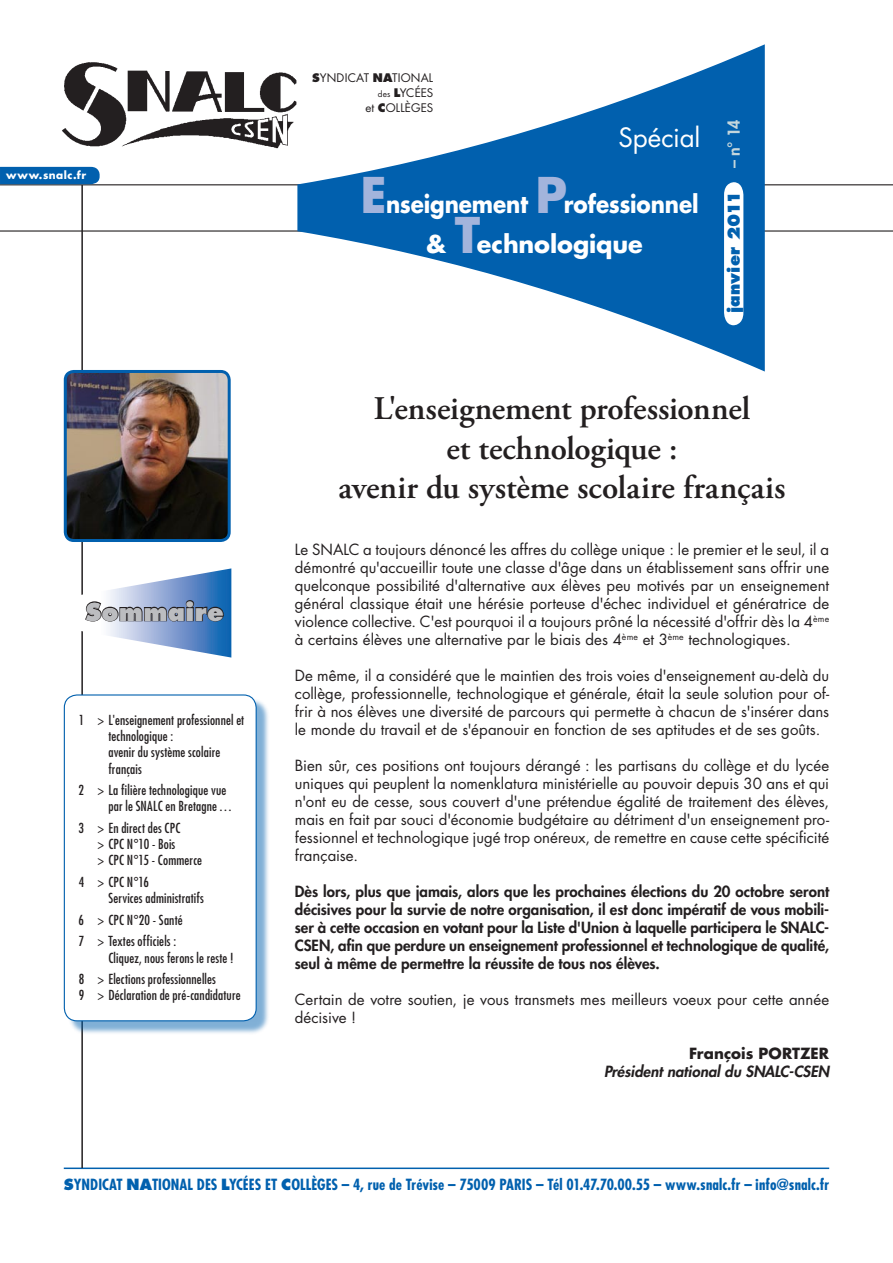
<style>
.page{position:relative;width:893px;height:1263px;background:#fff}
.page>*{position:absolute;margin:0;border:0;box-sizing:border-box;transform-origin:0 0}
.t1{font:600 33px/39.6px "Adobe Garamond Pro";letter-spacing:-.005em;color:#231f20;text-align:center}
.t2{font:25.95px "Futura Std";letter-spacing:-.01em;color:#fff}
.t3{font:700 24px/39.9px "Futura Std";letter-spacing:-.005em;color:#fff;text-align:center;scale:.9 1}
.t4{font:800 24px "Futura Std";letter-spacing:.01em;color:#bcbdc0}
.t5{font:800 15.9px "Futura Std";color:#0160ae}
.t6{font:800 15.9px "Futura Std";color:#c4d6dc}
.t7{font:15px/18px "Futura Std";letter-spacing:.005em;color:#231f20;text-align:justify}
.t8{font:800 15px/18px "Futura Std";color:#231f20;text-align:justify}
.t9{font:700 condensed 15px "Futura Std";letter-spacing:.005em;color:#0160ae}
.t10{font:italic 800 15px "Futura Std";color:#231f20}
.t11{font:700 15px "Futura Std";color:#231f20}
.t12{font:condensed 13.5px/16.2px "Futura Std";letter-spacing:.01em;color:#231f20}
.t13{font:11.55px/14.9px "Futura Std";letter-spacing:.015em;color:#231f20;text-align:right}
.t14{font:700 10.5px "Futura Std";letter-spacing:.045em;color:#fff}
.s1{color:#fff}
.s2{font-weight:800}
.s3{font-size:8.25px}
.s4{font-size:47.85px;color:#a3b4dc}
.s5{font-weight:800;font-stretch:normal}
</style>
<div class="page">
<hr style="left:0;top:230px;width:893px;height:2px;background:#231f20">
<hr style="left:0;top:184px;width:893px;height:1px;background:#231f20">
<svg style="left:297px;top:44px;width:468px;height:327px;fill:#0160ae"></svg>
<hr style="left:64px;top:1167px;width:765px;height:2px;background:#0160ae">
<svg style="left:724px;top:182px;width:19px;height:143px"></svg>
<img style="left:62px;top:53px;width:240px;height:104px">
<hr style="left:81px;top:185px;width:2px;height:983px;background:#231f20">
<div style="left:67px;top:698px;width:204px;height:337px;background:#0160ae;opacity:.5"></div>
<div style="left:64px;top:695px;width:192px;height:326px;background:#fff;border-radius:13px"></div>
<div style="left:64px;top:694px;width:193px;height:327px;border:1px solid #0160ae;border-radius:13px"></div>
<div style="left:0;top:167px;width:100px;height:17px;background:#0160ae"></div>
<svg style="left:319px;top:72px;width:115px;height:41px"></svg>
<svg style="left:81px;top:568px;width:150px;height:89px"></svg>
<img style="left:65px;top:371px;width:164px;height:169px;border-radius:9px">
<div style="left:64px;top:370px;width:167px;height:172px;border:3px solid #0160ae;border-radius:9px"></div>
<p class="t14" style="left:6px;top:168px;width:82px">www.snalc.fr</p>
<h3 class="t4" style="left:85px;top:596px;width:140px">Sommaire</h3>
<p class="t12" style="left:108px;top:712px;width:137px;text-indent:-30px">1 &gt; L'enseignement professionnel et technologique :<br>avenir du système scolaire français</p>
<p class="t12" style="left:108px;top:782px;width:125px;text-indent:-30px">2 &gt; La filière technologique vue par le SNALC en Bretagne…</p>
<p class="t12" style="left:79px;top:820px;width:125px">3 &gt; En direct des CPC<br><span class="s1">4</span> &gt; CPC n°10 - Bois<br><span class="s1">4</span> &gt; CPC n°15 - Commerce</p>
<p class="t12" style="left:79px;top:874px;width:127px">4 &gt; CPC n°16<br><span class="s1">4 &gt;</span> Services administratifs</p>
<p class="t12" style="left:79px;top:909px;width:105px;line-height:21.6px">6 &gt; CPC n°20 - Santé<br>7 &gt; Textes officiels :</p>
<p class="t12" style="left:79px;top:947px;width:156px;line-height:21.6px;text-indent:30px">Cliquez, nous ferons le reste !<br>8 &gt; Elections professionnelles</p>
<p class="t12" style="left:79px;top:987px;width:163px">9 &gt; Déclaration de pré-candidature</p>
<p class="t13" style="left:312px;top:71px;width:123px"><span class="s2">S</span>YNDICAT <span class="s2">NA</span>TIONAL <span class="s3">des</span> <span class="s2">L</span>YCÉES<br>et <span class="s2">C</span>OLLÈGES</p>
<h2 class="t2" style="left:618px;top:121px;width:83px">Spécial</h2>
<h3 class="t3" style="left:360px;top:183px;width:377px"><span class="s4">E</span>nseignement <span class="s4">P</span>rofessionnel &amp; <span class="s4">T</span>echnologique</h3>
<p class="t6" style="left:724px;top:168px;width:50px;rotate:-90deg">– n° 14</p>
<p class="t5" style="left:724px;top:313px;width:123px;rotate:-90deg">janvier 2011</p>
<h1 class="t1" style="left:338px;top:389px;width:449px">L'enseignement professionnel<br>et technologique :<br>avenir du système scolaire français</h1>
<p class="t7" style="left:295px;top:541px;width:536px;text-indent:68px">a toujours dénoncé les affres du collège unique : le premier et le seul, il a démontré qu'accueillir toute une classe d'âge dans un établissement sans offrir une quelconque possibilité d'alternative aux élèves peu motivés par un enseignement général classique était une hérésie porteuse d'échec individuel et génératrice de violence collective. C'est pourquoi il a toujours prôné la nécessité d'offrir dès la 4<sup>ème </sup>à certains élèves une alternative par le biais des 4<sup>ème</sup> et 3<sup>ème</sup> technologiques.</p>
<p class="t7" style="left:295px;top:667px;width:536px">De même, il a considéré que le maintien des trois voies d'enseignement au-delà du collège, professionnelle, technologique et générale, était la seule solution pour of&shy;frir à nos élèves une diversité de parcours qui permette à chacun de s'insérer dans le monde du travail et de s'épanouir en fonction de ses aptitudes et de ses goûts.</p>
<p class="t7" style="left:295px;top:757px;width:536px">Bien sûr, ces positions ont toujours dérangé : les partisans du collège et du lycée uniques qui peuplent la nomenklatura ministérielle au pouvoir depuis 30 ans et qui n'ont eu de cesse, sous couvert d'une prétendue égalité de traitement des élèves, mais en fait par souci d'économie budgétaire au détriment d'un enseignement pro&shy;fessionnel et technologique jugé trop onéreux, de remettre en cause cette spécificité française.</p>
<p class="t8" style="left:295px;top:882px;width:536px">Dès lors, plus que jamais, alors que les prochaines élections du 20 octobre seront décisives pour la survie de notre organisation, il est donc impératif de vous mobili&shy;ser à cette occasion en votant pour la Liste d'Union à laquelle participera le Snalc-CSEN, afin que perdure un enseignement professionnel et technologique de qualité, seul à même de permettre la réussite de tous nos élèves.</p>
<p class="t7" style="left:295px;top:991px;width:536px">Certain de votre soutien, je vous transmets mes meilleurs voeux pour cette année décisive !</p>
<p class="t11" style="left:689px;top:1043px;width:141px">François Portzer</p>
<p class="t10" style="left:604px;top:1062px;width:227px">Président national du Snalc-CSEN</p>
<p class="t7" style="left:295px;top:541px;width:36px">Le Snalc</p>
<p class="t9" style="left:64px;top:1175px;width:767px"><span class="s5">S</span>yndicat <span class="s5">NA</span>tional des <span class="s5">L</span>ycées et <span class="s5">C</span>ollèges – 4, rue de Trévise – 75009 PARIS – Tél 01.47.70.00.55 – www.snalc.fr – info@snalc.fr</p>
</div>
